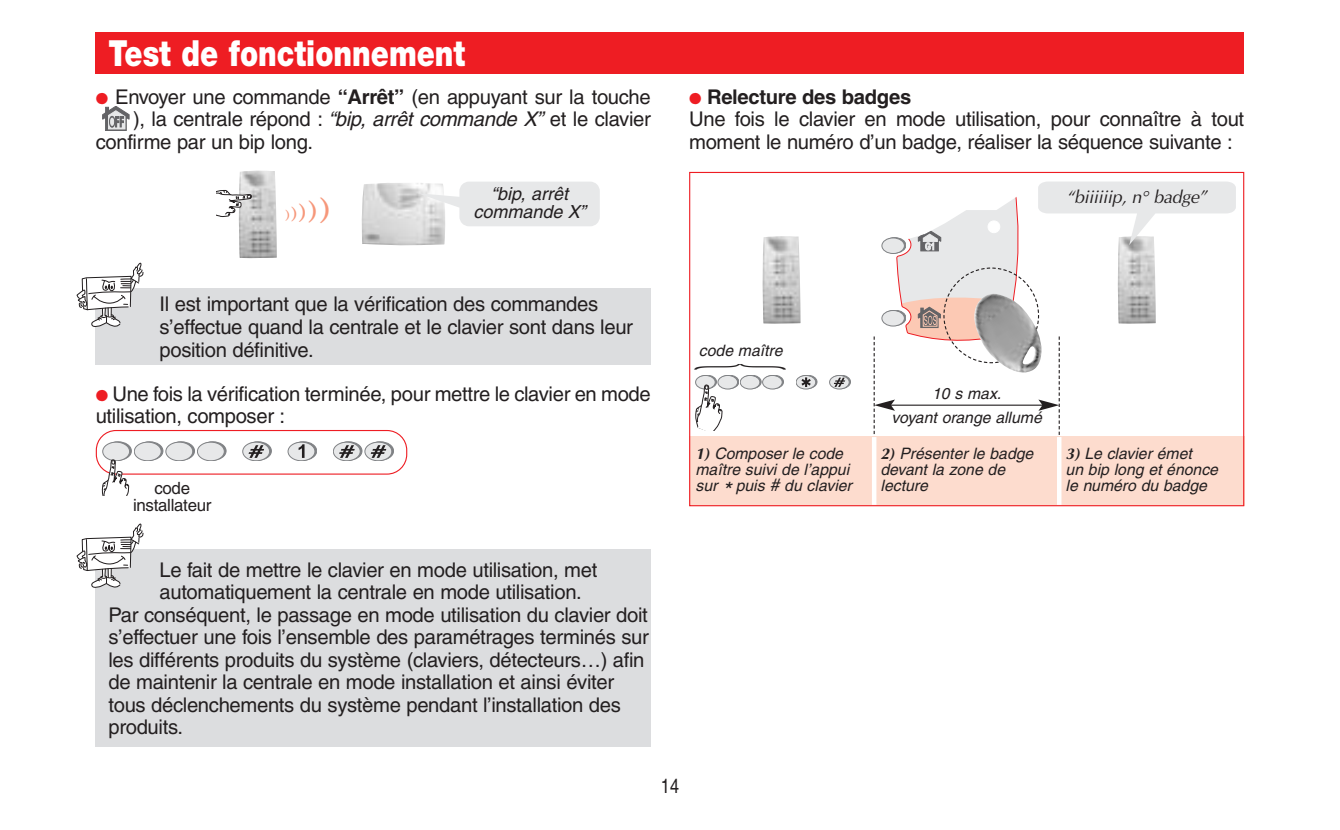
<style>
.page{position:relative;width:1340px;height:830px;background:#fff}
.page>*{position:absolute;margin:0;border:0;box-sizing:border-box;transform-origin:0 0}
.t1{font:900 36px "Helvetica Neue";color:#fff;scale:.8 1}
.t2{font:20.25px/22.5px "Helvetica";letter-spacing:-.015em;color:#231f20}
.t3{font:20.25px "Helvetica";letter-spacing:-.015em;color:#231f20;scale:.8 1}
.t4{font:italic 18px/18px "Helvetica";color:#231f20;text-align:center}
.t5{font:italic 18px "Optima";letter-spacing:-.015em;color:#231f20}
.t6{font:16.88px/16.9px "Helvetica";letter-spacing:-.015em;color:#231f20;text-align:center}
.t7{font:italic 15.75px/15.8px "Helvetica";color:#231f20}
.t8{font:13.5px "Optima";color:#f6977a;scale:1.5 1}
.s1{color:#ee1d23}
.s2{font-weight:700}
.s3{font-style:italic}
.s4{font-size:18px}
.s5{font-size:22.5px}
.s6{font-size:27px}
.s7{font-size:31.5px}
.s8{font-family:"Optima";font-weight:700}
</style>
<div class="page">
<div style="left:96px;top:32px;width:1148px;height:41px;background:#ee1d23"></div>
<div style="left:96px;top:430px;width:311px;height:44px;border:2px solid #ee1d23;border-radius:20px"></div>
<div style="left:367px;top:441px;width:26px;height:19px;background:#808285;border-radius:50%"></div>
<div style="left:367px;top:441px;width:26px;height:19px;border:1px solid #808285;border-radius:50%"></div>
<svg style="left:365px;top:442px;width:27px;height:18px"></svg>
<div style="left:365px;top:442px;width:27px;height:18px;border:1px solid #808285;border-radius:50%"></div>
<svg style="left:371px;top:445px;width:15px;height:12px"></svg>
<svg style="left:335px;top:441px;width:27px;height:19px"></svg>
<div style="left:335px;top:441px;width:27px;height:19px;border:1px solid #808285;border-radius:50%"></div>
<svg style="left:333px;top:442px;width:27px;height:18px"></svg>
<div style="left:333px;top:442px;width:27px;height:18px;border:1px solid #808285;border-radius:50%"></div>
<svg style="left:339px;top:445px;width:16px;height:12px"></svg>
<div style="left:290px;top:441px;width:27px;height:19px;background:#808285;border-radius:50%"></div>
<div style="left:290px;top:441px;width:27px;height:19px;border:1px solid #808285;border-radius:50%"></div>
<div style="left:288px;top:442px;width:27px;height:18px;background:#e7e8e9;border-radius:50%"></div>
<div style="left:288px;top:442px;width:27px;height:18px;border:1px solid #808285;border-radius:50%"></div>
<svg style="left:298px;top:444px;width:6px;height:13px"></svg>
<div style="left:245px;top:441px;width:26px;height:19px;background:#808285;border-radius:50%"></div>
<div style="left:245px;top:441px;width:26px;height:19px;border:1px solid #808285;border-radius:50%"></div>
<svg style="left:243px;top:442px;width:27px;height:18px"></svg>
<div style="left:243px;top:442px;width:27px;height:18px;border:1px solid #808285;border-radius:50%"></div>
<svg style="left:248px;top:445px;width:16px;height:12px"></svg>
<svg style="left:199px;top:441px;width:27px;height:19px"></svg>
<div style="left:199px;top:441px;width:27px;height:19px;border:1px solid #808285;border-radius:50%"></div>
<div style="left:197px;top:442px;width:27px;height:18px;background:#e7e8e9;border-radius:50%"></div>
<div style="left:197px;top:442px;width:27px;height:18px;border:1px solid #808285;border-radius:50%"></div>
<div style="left:168px;top:441px;width:26px;height:19px;background:#808285;border-radius:50%"></div>
<div style="left:168px;top:441px;width:27px;height:19px;border:1px solid #808285;border-radius:50%"></div>
<div style="left:166px;top:442px;width:27px;height:18px;background:#e7e8e9;border-radius:50%"></div>
<div style="left:166px;top:442px;width:27px;height:18px;border:1px solid #808285;border-radius:50%"></div>
<svg style="left:136px;top:441px;width:27px;height:19px"></svg>
<div style="left:136px;top:441px;width:27px;height:19px;border:1px solid #808285;border-radius:50%"></div>
<div style="left:134px;top:442px;width:27px;height:18px;background:#e7e8e9;border-radius:50%"></div>
<div style="left:134px;top:442px;width:27px;height:18px;border:1px solid #808285;border-radius:50%"></div>
<div style="left:105px;top:441px;width:26px;height:19px;background:#808285;border-radius:50%"></div>
<div style="left:105px;top:441px;width:26px;height:19px;border:1px solid #808285;border-radius:50%"></div>
<div style="left:103px;top:442px;width:27px;height:18px;background:#e7e8e9;border-radius:50%"></div>
<div style="left:103px;top:442px;width:27px;height:18px;border:1px solid #808285;border-radius:50%"></div>
<svg style="left:101px;top:459px;width:28px;height:36px"></svg>
<svg style="left:103px;top:106px;width:26px;height:24px"></svg>
<img style="left:238px;top:170px;width:39px;height:88px">
<img style="left:362px;top:183px;width:83px;height:62px">
<svg style="left:217px;top:189px;width:35px;height:28px"></svg>
<svg style="left:417px;top:182px;width:183px;height:44px;background:#e8e9ea"></svg>
<div style="left:689px;top:436px;width:555px;height:69px;background:#fddcce"></div>
<img style="left:762px;top:236px;width:38px;height:88px">
<div style="left:697px;top:375px;width:19px;height:13px;background:#808285;border-radius:50%"></div>
<div style="left:697px;top:375px;width:19px;height:13px;border:1px solid #808285;border-radius:50%"></div>
<div style="left:695px;top:375px;width:20px;height:14px;background:#e7e8e9;border-radius:50%"></div>
<div style="left:695px;top:375px;width:20px;height:14px;border:1px solid #808285;border-radius:50%"></div>
<div style="left:719px;top:375px;width:20px;height:13px;border:1px solid #808285;border-radius:50%"></div>
<div style="left:718px;top:375px;width:19px;height:14px;background:#e7e8e9;border-radius:50%"></div>
<div style="left:718px;top:375px;width:19px;height:14px;border:1px solid #808285;border-radius:50%"></div>
<div style="left:741px;top:375px;width:20px;height:13px;background:#808285;border-radius:50%"></div>
<div style="left:741px;top:375px;width:20px;height:13px;border:1px solid #808285;border-radius:50%"></div>
<div style="left:740px;top:375px;width:20px;height:14px;background:#e7e8e9;border-radius:50%"></div>
<div style="left:740px;top:375px;width:20px;height:14px;border:1px solid #808285;border-radius:50%"></div>
<div style="left:764px;top:375px;width:19px;height:13px;background:#808285;border-radius:50%"></div>
<div style="left:764px;top:375px;width:19px;height:13px;border:1px solid #808285;border-radius:50%"></div>
<div style="left:762px;top:375px;width:20px;height:14px;background:#e7e8e9;border-radius:50%"></div>
<div style="left:762px;top:375px;width:20px;height:14px;border:1px solid #808285;border-radius:50%"></div>
<div style="left:797px;top:375px;width:20px;height:13px;border:1px solid #808285;border-radius:50%"></div>
<svg style="left:796px;top:375px;width:19px;height:14px"></svg>
<div style="left:796px;top:375px;width:19px;height:14px;border:1px solid #808285;border-radius:50%"></div>
<svg style="left:801px;top:377px;width:9px;height:10px"></svg>
<div style="left:831px;top:375px;width:19px;height:13px;background:#808285;border-radius:50%"></div>
<div style="left:831px;top:375px;width:19px;height:13px;border:1px solid #808285;border-radius:50%"></div>
<svg style="left:829px;top:375px;width:20px;height:14px"></svg>
<div style="left:829px;top:375px;width:20px;height:14px;border:1px solid #808285;border-radius:50%"></div>
<svg style="left:833px;top:377px;width:12px;height:10px"></svg>
<svg style="left:695px;top:385px;width:27px;height:45px"></svg>
<hr style="left:872px;top:437px;width:4px;height:67px;background:#fff">
<div style="left:1056px;top:437px;width:5px;height:67px;background:#fff"></div>
<svg style="left:873px;top:181px;width:362px;height:253px"></svg>
<img style="left:972px;top:292px;width:71px;height:83px">
<div style="left:96px;top:288px;width:555px;height:76px;background:#dcdddf"></div>
<svg style="left:77px;top:262px;width:66px;height:65px"></svg>
<div style="left:96px;top:549px;width:555px;height:197px;background:#dcdddf"></div>
<svg style="left:77px;top:523px;width:66px;height:64px"></svg>
<h1 class="t1" style="left:108px;top:40px;width:447px">Test de fonctionnement</h1>
<p class="t2" style="left:96px;top:87px;width:556px"><span class="s1">●</span> Envoyer une commande <span class="s2">“Arrêt”</span> (en appuyant sur la touche</p>
<p class="t2" style="left:133px;top:110px;width:519px">), la centrale répond : <span class="s3">“bip, arrêt commande X”</span> et le clavier</p>
<p class="t2" style="left:96px;top:132px;width:219px">confirme par un bip long.</p>
<p class="t8" style="left:285px;top:206px;width:33px">)<span class="s4">)</span><span class="s5">)</span><span class="s6">)</span><span class="s7">)</span></p>
<p class="t4" style="left:473px;top:186px;width:114px">“bip, arrêt commande X”</p>
<p class="t2" style="left:689px;top:87px;width:556px"><span class="s1">●</span> <span class="s2">Relecture des badges<br></span>Une fois le clavier en mode utilisation, pour connaître à tout moment le numéro d’un badge, réaliser la séquence suivante :</p>
<p class="t5" style="left:1066px;top:186px;width:142px">“biiiiiip, n° badge”</p>
<p class="t2" style="left:159px;top:295px;width:475px">Il est important que la vérification des commandes s’effectue quand la centrale et le clavier sont dans leur position définitive.</p>
<p class="t2" style="left:96px;top:384px;width:556px"><span class="s1">●</span> Une fois la vérification terminée, pour mettre le clavier en mode utilisation, composer :</p>
<p class="t6" style="left:133px;top:481px;width:80px">code installateur</p>
<p class="t7" style="left:699px;top:343px;width:85px">code maître</p>
<p class="t7" style="left:891px;top:382px;width:152px;line-height:24.8px;text-align:center">10 s max.<br>voyant orange allumé</p>
<p class="t7" style="left:695px;top:447px;width:158px"><span class="s8">1)</span> Composer le code maître suivi de l’appui sur <span class="s5">*</span> puis <span class="s4">#</span> du clavier</p>
<p class="t7" style="left:880px;top:447px;width:154px"><span class="s8">2)</span> Présenter le badge devant la zone de lecture</p>
<p class="t7" style="left:1065px;top:447px;width:154px"><span class="s8">3)</span> Le clavier émet<br>un bip long et énonce le numéro du badge</p>
<p class="t2" style="left:159px;top:560px;width:439px">Le fait de mettre le clavier en mode utilisation, met</p>
<p class="t2" style="left:159px;top:582px;width:424px">automatiquement la centrale en mode utilisation.</p>
<p class="t2" style="left:108px;top:605px;width:541px">Par conséquent, le passage en mode utilisation du clavier doit</p>
<p class="t2" style="left:108px;top:627px;width:542px">s’effectuer une fois l’ensemble des paramétrages terminés sur</p>
<p class="t2" style="left:108px;top:650px;width:537px">les différents produits du système (claviers, détecteurs…) afin</p>
<p class="t2" style="left:108px;top:672px;width:507px">de maintenir la centrale en mode installation et ainsi éviter</p>
<p class="t2" style="left:108px;top:695px;width:514px">tous déclenchements du système pendant l’installation des</p>
<p class="t2" style="left:108px;top:717px;width:76px">produits.</p>
<p class="t3" style="left:661px;top:778px;width:24px">14</p>
</div>
